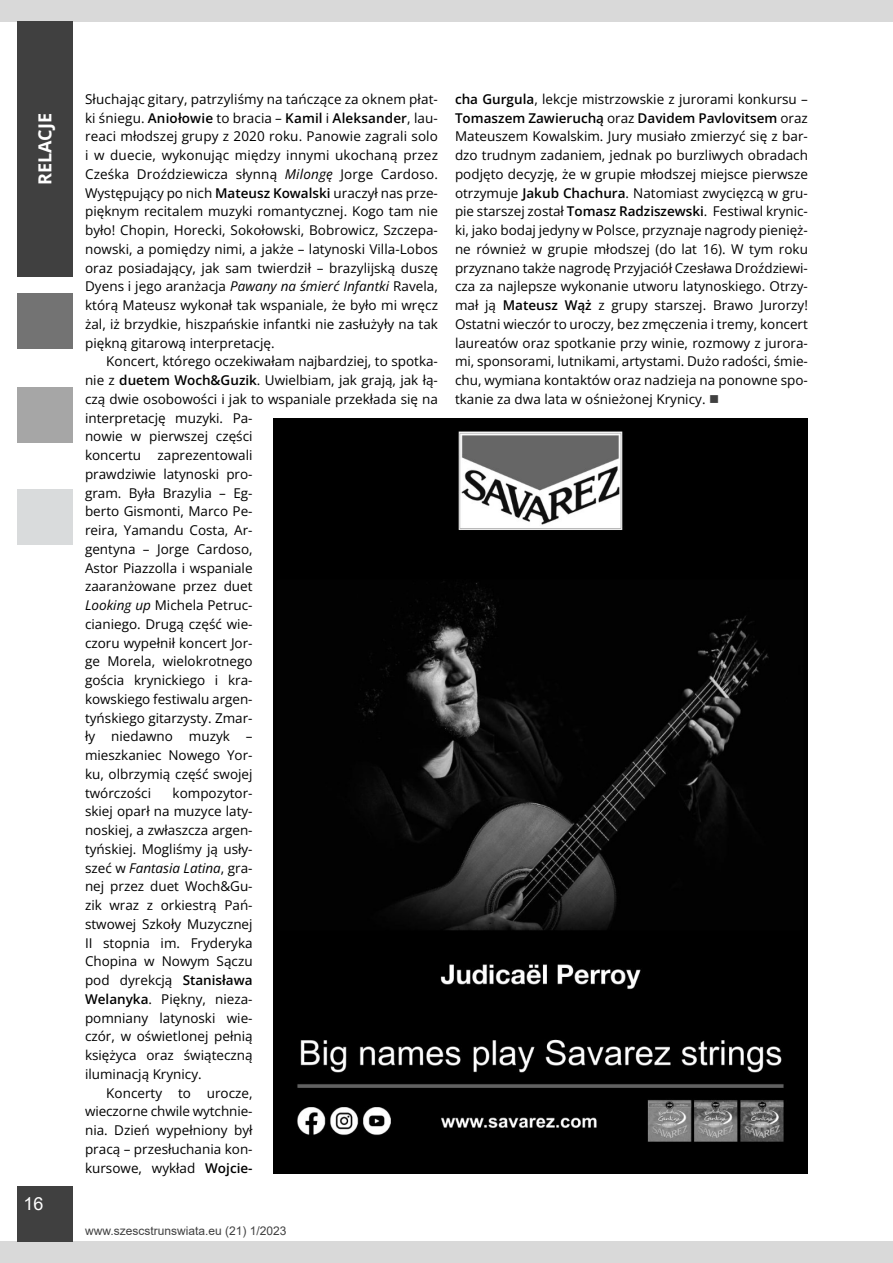
<style>
.page{position:relative;width:893px;height:1263px;background:#fff}
.page>*{position:absolute;margin:0;border:0;box-sizing:border-box;transform-origin:0 0}
.t1{font:700 18px "Open Sans";color:#fff}
.t2{font:18px "Arial";color:#fff}
.t3{font:13.5px/18.8px "Open Sans";color:#000;text-align:justify}
.t4{font:12px "Arial";color:#404040}
.s1{font-weight:600}
.s2{font-style:italic}
</style>
<div class="page">
<div style="left:0;top:0;width:893px;height:21px;background:#d9d9d9"></div>
<div style="left:0;top:1242px;width:893px;height:21px;background:#d9d9d9"></div>
<div style="left:17px;top:21px;width:55px;height:256px;background:#404040"></div>
<div style="left:17px;top:1186px;width:55px;height:56px;background:#404040"></div>
<div style="left:17px;top:293px;width:55px;height:56px;background:#737373"></div>
<div style="left:17px;top:387px;width:55px;height:55px;background:#a6a6a6"></div>
<div style="left:17px;top:489px;width:55px;height:55px;background:#d9dbdc"></div>
<img style="left:274px;top:418px;width:534px;height:755px">
<h1 class="t1" style="left:32px;top:185px;width:74px;rotate:-90deg">RELACJE</h1>
<h1 class="t2" style="left:23px;top:1197px;width:22px">16</h1>
<p class="t3" style="left:85px;top:89px;width:354px">Słuchając gitary, patrzyliśmy na tańczące za oknem płat&shy;ki śniegu. <span class="s1">Aniołowie</span> to bracia – <span class="s1">Kamil</span> i <span class="s1">Aleksander</span>, lau&shy;reaci młodszej grupy z 2020 roku. Panowie zagrali solo i w duecie, wykonując między innymi ukochaną przez Cześka Droździewicza słynną <span class="s2">Milongę</span> Jorge Cardoso.<br>Występujący po nich <span class="s1">Mateusz Kowalski</span> uraczył nas prze&shy;pięknym recitalem muzyki romantycznej. Kogo tam nie było! Chopin, Horecki, Sokołowski, Bobrowicz, Szczepa&shy;nowski, a pomiędzy nimi, a jakże – latynoski Villa-Lobos oraz posiadający, jak sam twierdził – brazylijską duszę Dyens i jego aranżacja <span class="s2">Pawany na śmierć Infantki</span> Ravela, którą Mateusz wykonał tak wspaniale, że było mi wręcz żal, iż brzydkie, hiszpańskie infantki nie zasłużyły na tak piękną gitarową interpretację.</p>
<p class="t3" style="left:85px;top:352px;width:354px;text-align:left;text-indent:21px">Koncert, którego oczekiwałam najbardziej, to spotka&shy;nie z <span class="s1">duetem Woch&amp;Guzik</span>. Uwielbiam, jak grają, jak łą&shy;czą dwie osobowości i jak to wspaniale przekłada się na interpretację muzyki. Pa-<br>nowie w pierwszej części<br>koncertu zaprezentowali<br>prawdziwie latynoski pro-<br>gram. Była Brazylia – Eg-<br>berto Gismonti, Marco Pe-<br>reira, Yamandu Costa, Ar-<br>gentyna – Jorge Cardoso,<br>Astor Piazzolla i wspaniale<br>zaaranżowane przez duet<br><span class="s2">Looking up</span> Michela Petruc-<br>cianiego. Drugą część wie-<br>czoru wypełnił koncert Jor-<br>ge Morela, wielokrotnego<br>gościa krynickiego i kra-<br>kowskiego festiwalu argen-<br>tyńskiego gitarzysty. Zmar-<br>ły niedawno muzyk –<br>mieszkaniec Nowego Yor-<br>ku, olbrzymią część swojej<br>twórczości</p>
<p class="t3" style="left:85px;top:783px;width:169px;text-indent:88px">kompozytor&shy;skiej oparł na muzyce laty&shy;noskiej, a zwłaszcza argen&shy;tyńskiej. Mogliśmy ją usły&shy;szeć w <span class="s2">Fantasia Latina</span>, gra&shy;nej przez duet Woch&amp;Gu&shy;zik wraz z orkiestrą Pań&shy;stwowej Szkoły Muzycznej II stopnia im. Fryderyka Chopina w Nowym Sączu pod dyrekcją <span class="s1">Stanisława Welanyka</span>. Piękny, nieza&shy;pomniany latynoski wie&shy;czór, w oświetlonej pełnią księżyca oraz świąteczną iluminacją Krynicy.</p>
<p class="t3" style="left:85px;top:1083px;width:169px;text-indent:21px">Koncerty to urocze, wieczorne chwile wytchnie&shy;nia. Dzień wypełniony był pracą – przesłuchania kon&shy;kursowe, wykład <span class="s1">Wojcie-</span></p>
<p class="t3" style="left:455px;top:89px;width:354px"><span class="s1">cha Gurgula</span>, lekcje mistrzowskie z jurorami konkursu – <span class="s1">Tomaszem Zawieruchą</span> oraz <span class="s1">Davidem Pavlovitsem</span> oraz Mateuszem Kowalskim. Jury musiało zmierzyć się z bar&shy;dzo trudnym zadaniem, jednak po burzliwych obradach podjęto decyzję, że w grupie młodszej miejsce pierwsze otrzymuje <span class="s1">Jakub Chachura</span>. Natomiast zwycięzcą w gru&shy;pie starszej został <span class="s1">Tomasz Radziszewski</span>. Festiwal krynic&shy;ki, jako bodaj jedyny w Polsce, przyznaje nagrody pienięż&shy;ne również w grupie młodszej (do lat 16). W tym roku przyznano także nagrodę Przyjaciół Czesława Droździewi&shy;cza za najlepsze wykonanie utworu latynoskiego. Otrzy&shy;mał ją <span class="s1">Mateusz Wąż</span> z grupy starszej. Brawo Jurorzy!<br>Ostatni wieczór to uroczy, bez zmęczenia i tremy, koncert laureatów oraz spotkanie przy winie, rozmowy z jurora&shy;mi, sponsorami, lutnikami, artystami. Dużo radości, śmie&shy;chu, wymiana kontaktów oraz nadzieja na ponowne spo&shy;tkanie za dwa lata w ośnieżonej Krynicy.</p>
<p class="t4" style="left:85px;top:1227px;width:203px">www.szescstrunswiata.eu (21) 1/2023</p>
</div>
